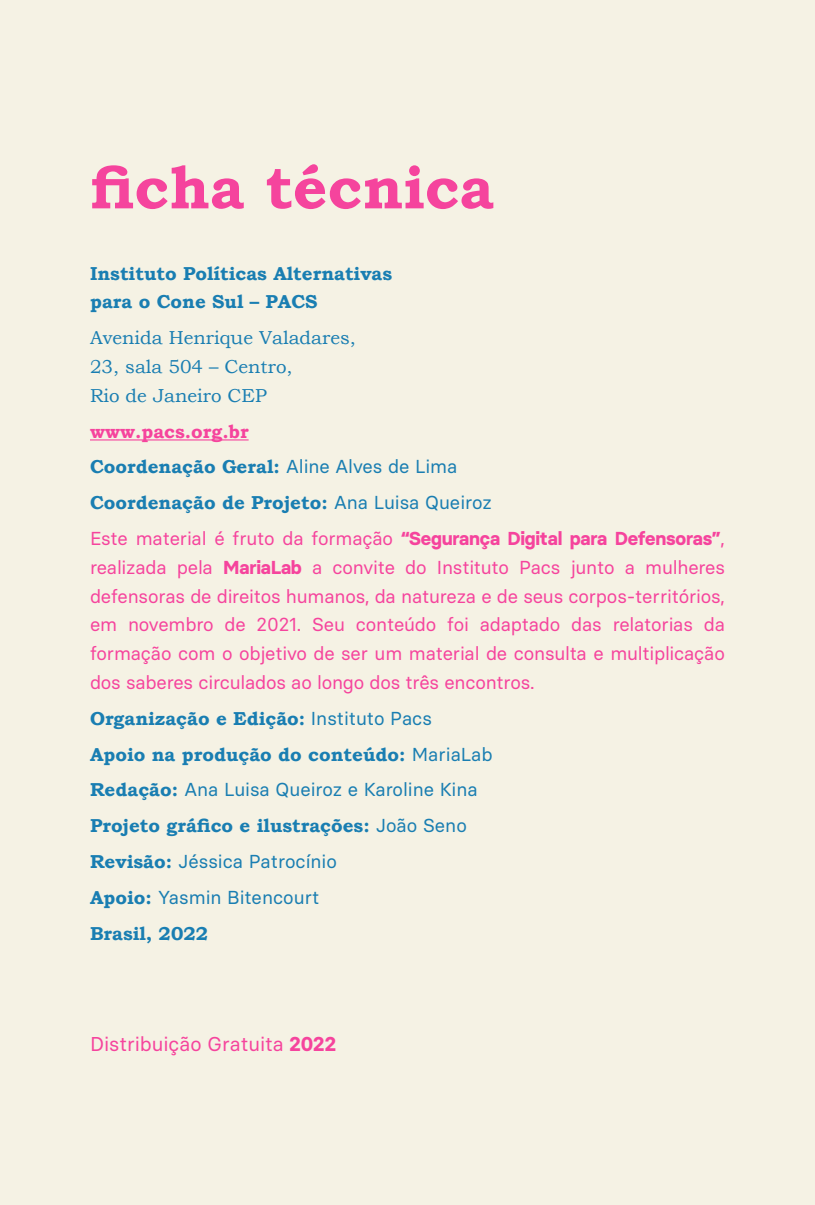
<style>
.page{position:relative;width:815px;height:1205px;background:#f5f2e4}
.page>*{position:absolute;margin:0;border:0;box-sizing:border-box;transform-origin:0 0}
.t1{font:700 60px "Bookman Old Style";color:#ff48b0}
.t2{font:20px "Basier Square";color:#ff48b0}
.t3{font:18.75px/28.8px "Basier Square";letter-spacing:-.01em;color:#ff48b0;text-align:justify}
.t4{font:700 18.75px/35.8px "Bookman Old Style";color:#1b85c7}
.t5{font:18.75px/35.8px "Basier Square";color:#1b85c7}
.t6{font:18.75px/28.8px "Bookman Old Style";color:#1b85c7}
.s1{color:#ff48b0}
.s2{font-family:"Basier Square";font-weight:400}
.s3{font-weight:700}
.s4{font-family:"Bookman Old Style";font-weight:700}
</style>
<div class="page">
<h1 class="t1" style="left:90px;top:144px;width:406px">ficha técnica</h1>
<p class="t4" style="left:90px;top:259px;width:304px;line-height:28.8px">Instituto Políticas Alternativas para o Cone Sul – PACS</p>
<p class="t6" style="left:90px;top:323px;width:267px">Avenida Henrique Valadares,<br>23, sala 504 – Centro,<br>Rio de Janeiro CEP</p>
<p class="t4" style="left:90px;top:413px;width:403px"><span class="s1">www.pacs.org.br<br></span>Coordenação Geral: <span class="s2">Aline Alves de Lima<br></span>Coordenação de Projeto: <span class="s2">Ana Luisa Queiroz</span></p>
<p class="t3" style="left:90px;top:524px;width:637px">Este material é fruto da formação <span class="s3">“Segurança Digital para Defensoras”</span>, realizada pela <span class="s3">MariaLab</span> a convite do Instituto Pacs junto a mulheres defensoras de direitos humanos, da natureza e de seus corpos-territórios, em novembro de 2021. Seu conteúdo foi adaptado das relatorias da formação com o objetivo de ser um material de consulta e multiplicação dos saberes circulados ao longo dos três encontros.</p>
<p class="t4" style="left:90px;top:700px;width:404px">Organização e Edição: <span class="s2">Instituto Pacs<br></span>Apoio na produção do conteúdo: <span class="s2">MariaLab</span></p>
<p class="t5" style="left:90px;top:771px;width:389px"><span class="s4">Redação:</span> Ana Luisa Queiroz e Karoline Kina</p>
<p class="t4" style="left:90px;top:808px;width:378px">Projeto gráfico e ilustrações: <span class="s2">João Seno</span></p>
<p class="t5" style="left:90px;top:843px;width:248px"><span class="s4">Revisão:</span> Jéssica Patrocínio<br><span class="s4">Apoio:</span> Yasmin Bitencourt</p>
<p class="t4" style="left:90px;top:915px;width:120px">Brasil, 2022</p>
<p class="t2" style="left:90px;top:1031px;width:248px">Distribuição Gratuita <span class="s3">2022</span></p>
</div>
